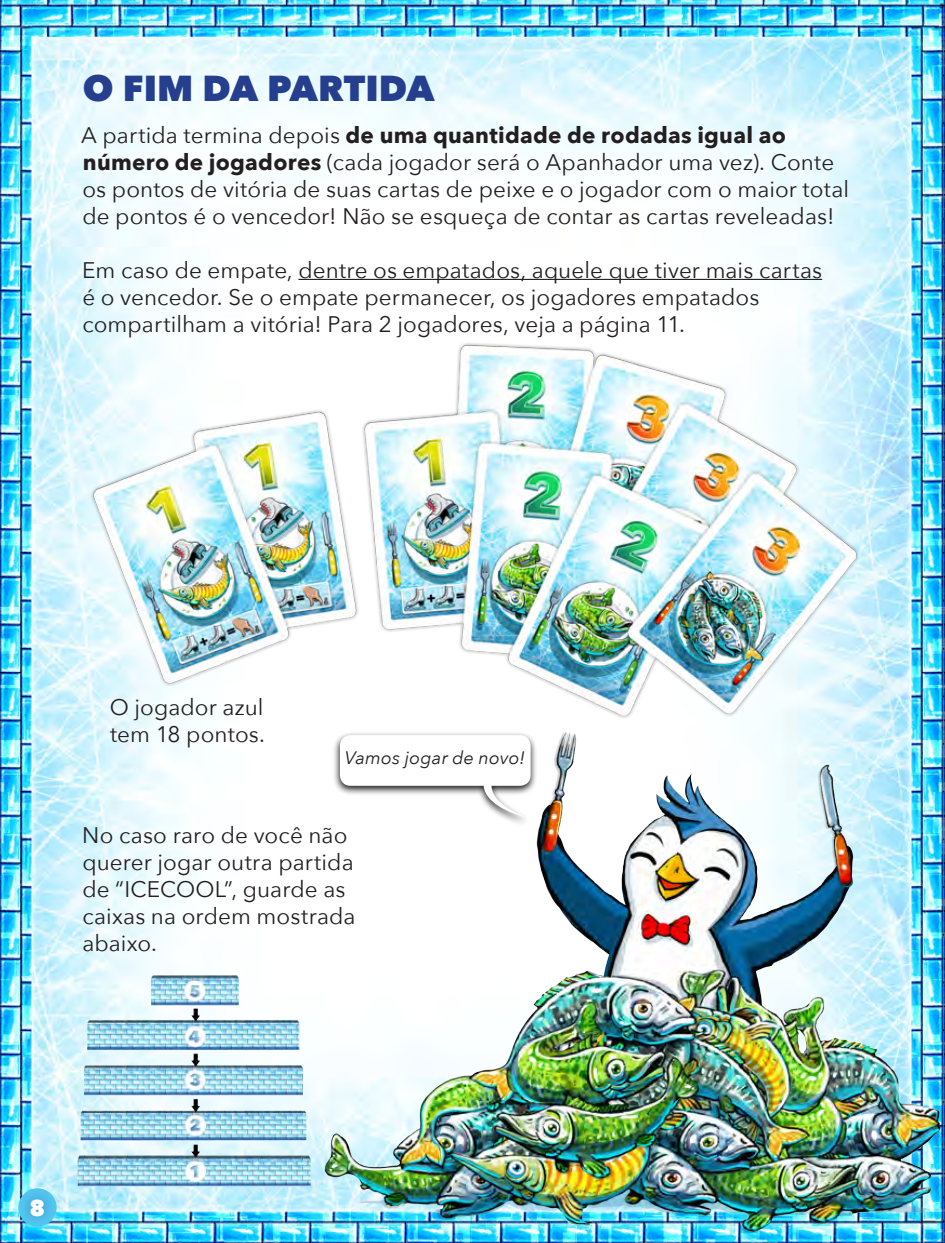
<style>
.page{position:relative;width:945px;height:1243px;background:#fff}
.page>*{position:absolute;margin:0;border:0;box-sizing:border-box;transform-origin:0 0}
.t1{font:800 36px "Avenir Next";color:#253f8e}
.t2{font:22.5px/27px "Avenir Next";letter-spacing:.005em;color:#231f20}
.t3{font:800 22.5px "Avenir Next";color:#fff}
.t4{font:italic 18px "Avenir Next";letter-spacing:.01em;color:#231f20}
.s1{font-weight:700}
</style>
<div class="page">
<img style="left:0;top:0;width:945px;height:1242px">
<img style="left:309px;top:710px;width:636px;height:532px">
<img style="left:73px;top:335px;width:835px;height:392px">
<img style="left:70px;top:957px;width:246px;height:234px">
<svg style="left:333px;top:731px;width:205px;height:95px"></svg>
<svg style="left:340px;top:735px;width:190px;height:82px"></svg>
<div style="left:17px;top:1185px;width:40px;height:42px;background:#253f8e;opacity:.5"></div>
<hr style="left:298px;top:279px;width:524px;height:1px;background:#231f20">
<h1 class="t1" style="left:83px;top:66px;width:353px">O FIM DA PARTIDA</h1>
<p class="t2" style="left:81px;top:120px;width:769px">A partida termina depois <span class="s1">de uma quantidade de rodadas igual ao número de jogadores</span> (cada jogador será o Apanhador uma vez). Conte os pontos de vitória de suas cartas de peixe e o jogador com o maior total de pontos é o vencedor! Não se esqueça de contar as cartas reveleadas!</p>
<p class="t2" style="left:82px;top:255px;width:741px">Em caso de empate, dentre os empatados, aquele que tiver mais cartas é o vencedor. Se o empate permanecer, os jogadores empatados compartilham a vitória! Para 2 jogadores, veja a página 11.</p>
<p class="t2" style="left:110px;top:692px;width:157px">O jogador azul tem 18 pontos.</p>
<p class="t4" style="left:345px;top:742px;width:181px">Vamos jogar de novo!</p>
<p class="t2" style="left:82px;top:820px;width:275px">No caso raro de você não querer jogar outra partida de “ICECOOL”, guarde as caixas na ordem mostrada abaixo.</p>
<p class="t3" style="left:30px;top:1193px;width:17px">8</p>
</div>
